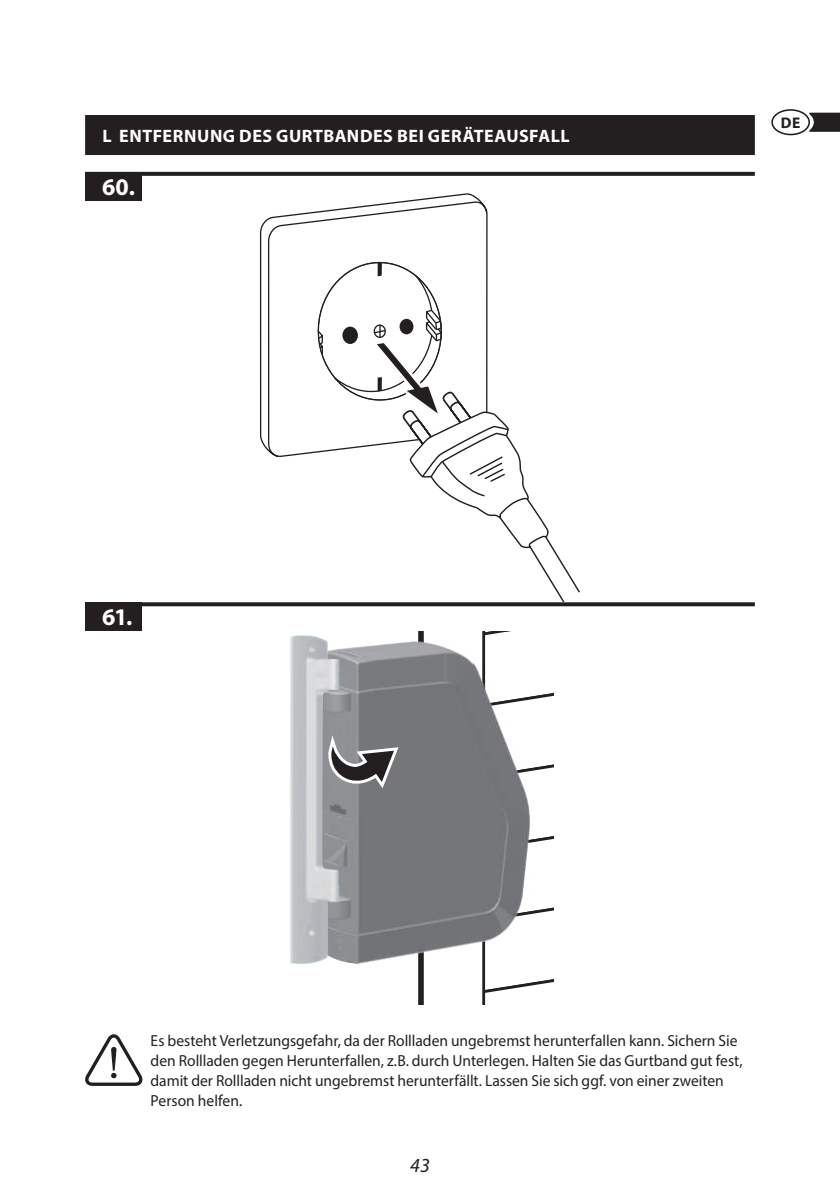
<style>
.page{position:relative;width:840px;height:1191px;background:#fff}
.page>*{position:absolute;margin:0;border:0;box-sizing:border-box;transform-origin:0 0}
.t1{font:700 24px "Myriad Pro";color:#fff}
.t2{font:italic 20px "Myriad Pro";color:#231f20}
.t3{font:700 18px "Myriad Pro";letter-spacing:.03em;color:#fff}
.t4{font:16px/20px "Myriad Pro";color:#231f20}
.t5{font:700 15.4px "Myriad Pro";color:#231f20}
</style>
<div class="page">
<svg style="left:808px;top:113px;width:31px;height:19px"></svg>
<div style="left:770px;top:109px;width:39px;height:26px;border:2px solid #231f20;border-radius:50%"></div>
<div style="left:85px;top:115px;width:669px;height:40px;background:#231f20"></div>
<svg style="left:142px;top:172px;width:612px;height:4px;background:#2b2728"></svg>
<div style="left:85px;top:172px;width:57px;height:28px;background:#231f20"></div>
<svg style="left:142px;top:602px;width:612px;height:4px"></svg>
<div style="left:85px;top:602px;width:57px;height:28px;background:#231f20"></div>
<svg style="left:85px;top:1034px;width:57px;height:52px"></svg>
<svg style="left:259px;top:193px;width:229px;height:264px"></svg>
<img style="left:290px;top:635px;width:26px;height:329px">
<svg style="left:316px;top:258px;width:265px;height:747px"></svg>
<p class="t3" style="left:102px;top:127px;width:468px">L ENTFERNUNG DES GURTBANDES BEI GERÄTEAUSFALL</p>
<h1 class="t1" style="left:102px;top:175px;width:34px">60.</h1>
<p class="t5" style="left:780px;top:114px;width:21px">DE</p>
<h1 class="t1" style="left:102px;top:605px;width:32px">61.</h1>
<p class="t4" style="left:150px;top:1031px;width:593px">Es besteht Verletzungsgefahr, da der Rollladen ungebremst herunterfallen kann. Sichern Sie den Rollladen gegen Herunterfallen, z.B. durch Unterlegen. Halten Sie das Gurtband gut fest, damit der Rollladen nicht ungebremst herunterfällt. Lassen Sie sich ggf. von einer zweiten Person helfen.</p>
<p class="t2" style="left:410px;top:1157px;width:21px">43</p>
</div>
